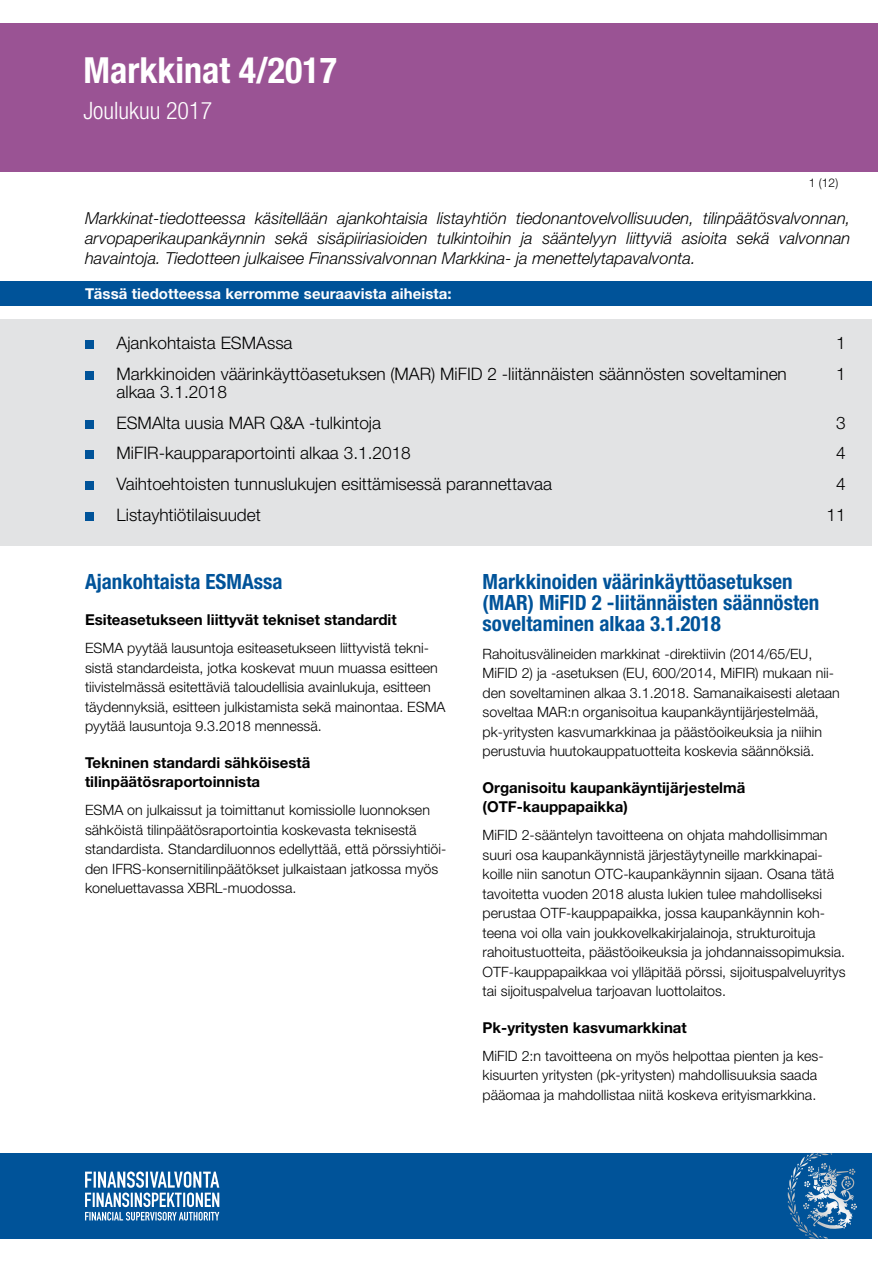
<style>
.page{position:relative;width:893px;height:1263px;background:#fff}
.page>*{position:absolute;margin:0;border:0;box-sizing:border-box;transform-origin:0 0}
.t1{font:700 condensed 36px "Helvetica Neue LT Std";color:#fff}
.t2{font:300 condensed 24px "Helvetica Neue LT Std";color:#fff}
.t3{font:700 condensed 21px/21px "Helvetica Neue LT Std";color:#005399}
.t4{font:300 17.25px/30.8px "Helvetica Neue LT Std";color:#000}
.t5{font:italic 300 16.5px/19.8px "Helvetica Neue LT Std";color:#000;text-align:justify}
.t6{font:700 15px/19.5px "Helvetica Neue LT Std";color:#000}
.t7{font:700 15px "Helvetica Neue LT Std";letter-spacing:.005em;color:#fff}
.t8{font:300 14.25px/19.5px "Helvetica Neue LT Std";color:#000}
.t9{font:300 12px "Helvetica Neue LT Std";color:#000}
</style>
<div class="page">
<div style="left:0;top:23px;width:878px;height:149px;background:#9a5394"></div>
<div style="left:0;top:1153px;width:872px;height:85px;background:#005399"></div>
<svg style="left:800px;top:1153px;width:32px;height:13px"></svg>
<svg style="left:85px;top:1171px;width:134px;height:49px"></svg>
<div style="left:0;top:281px;width:872px;height:25px;background:#005399"></div>
<div style="left:0;top:319px;width:872px;height:227px;background:#e2e3e4"></div>
<div style="left:85px;top:340px;width:9px;height:9px;background:#005399"></div>
<div style="left:85px;top:371px;width:9px;height:9px;background:#005399"></div>
<div style="left:85px;top:420px;width:9px;height:8px;background:#005399"></div>
<div style="left:85px;top:451px;width:9px;height:8px;background:#005399"></div>
<div style="left:85px;top:481px;width:9px;height:9px;background:#005399"></div>
<div style="left:85px;top:512px;width:9px;height:9px;background:#005399"></div>
<h1 class="t1" style="left:84px;top:49px;width:255px">Markkinat 4/2017</h1>
<h2 class="t2" style="left:84px;top:97px;width:130px">Joulukuu 2017</h2>
<p class="t9" style="left:809px;top:176px;width:31px">1 (12)</p>
<p class="t5" style="left:85px;top:208px;width:767px">Markkinat-tiedotteessa käsitellään ajankohtaisia listayhtiön tiedonantovelvollisuuden, tilinpäätösvalvonnan, arvopaperikaupankäynnin sekä sisäpiiriasioiden tulkintoihin ja sääntelyyn liittyviä asioita sekä valvonnan havaintoja. Tiedotteen julkaisee Finanssivalvonnan Markkina- ja menettelytapavalvonta.</p>
<p class="t7" style="left:85px;top:285px;width:368px">Tässä tiedotteessa kerromme seuraavista aiheista:</p>
<p class="t4" style="left:117px;top:327px;width:178px">Ajankohtaista ESMAssa</p>
<p class="t4" style="left:836px;top:327px;width:11px">1</p>
<p class="t4" style="left:117px;top:358px;width:672px">Markkinoiden väärinkäyttöasetuksen (MAR) MiFID 2 -liitännäisten säännösten soveltaminen</p>
<p class="t4" style="left:836px;top:358px;width:11px">1</p>
<p class="t4" style="left:117px;top:376px;width:266px">alkaa 3.1.2018<br>ESMAlta uusia MAR Q&amp;A -tulkintoja</p>
<p class="t4" style="left:836px;top:407px;width:11px">3</p>
<p class="t4" style="left:117px;top:437px;width:296px">MiFIR-kaupparaportointi alkaa 3.1.2018</p>
<p class="t4" style="left:836px;top:437px;width:11px">4</p>
<p class="t4" style="left:117px;top:468px;width:437px">Vaihtoehtoisten tunnuslukujen esittämisessä parannettavaa</p>
<p class="t4" style="left:836px;top:468px;width:11px">4</p>
<p class="t4" style="left:117px;top:499px;width:146px">Listayhtiötilaisuudet</p>
<p class="t4" style="left:826px;top:499px;width:21px">11</p>
<h3 class="t3" style="left:85px;top:570px;width:199px">Ajankohtaista ESMAssa</h3>
<p class="t6" style="left:85px;top:610px;width:313px">Esiteasetukseen liittyvät tekniset standardit</p>
<p class="t8" style="left:85px;top:638px;width:362px">ESMA pyytää lausuntoja esiteasetukseen liittyvistä tekni&shy;sistä standardeista, jotka koskevat muun muassa esitteen tiivistelmässä esitettäviä taloudellisia avainlukuja, esitteen täydennyksiä, esitteen julkistamista sekä mainontaa. ESMA pyytää lausuntoja 9.3.2018 mennessä.</p>
<p class="t6" style="left:85px;top:752px;width:227px">Tekninen standardi sähköisestä tilinpäätösraportoinnista</p>
<p class="t8" style="left:85px;top:800px;width:363px">ESMA on julkaissut ja toimittanut komissiolle luonnoksen sähköistä tilinpäätösraportointia koskevasta teknisestä standardista. Standardiluonnos edellyttää, että pörssiyhtiöi&shy;den IFRS-konsernitilinpäätökset julkaistaan jatkossa myös koneluettavassa XBRL-muodossa.</p>
<h3 class="t3" style="left:483px;top:570px;width:338px">Markkinoiden väärinkäyttöasetuksen (MAR) MiFID 2 -liitännäisten säännösten soveltaminen alkaa 3.1.2018</h3>
<p class="t8" style="left:483px;top:643px;width:359px">Rahoitusvälineiden markkinat -direktiivin (2014/65/EU, MiFID 2) ja -asetuksen (EU, 600/2014, MiFIR) mukaan nii&shy;den soveltaminen alkaa 3.1.2018. Samanaikaisesti aletaan soveltaa MAR:n organisoitua kaupankäyntijärjestelmää, pk-yritysten kasvumarkkinaa ja päästöoikeuksia ja niihin perustuvia huutokauppatuotteita koskevia säännöksiä.</p>
<p class="t6" style="left:483px;top:777px;width:264px">Organisoitu kaupankäyntijärjestelmä (OTF-kauppapaikka)</p>
<p class="t8" style="left:483px;top:825px;width:364px">MiFID 2-sääntelyn tavoitteena on ohjata mahdollisimman suuri osa kaupankäynnistä järjestäytyneille markkinapai&shy;koille niin sanotun OTC-kaupankäynnin sijaan. Osana tätä tavoitetta vuoden 2018 alusta lukien tulee mahdolliseksi perustaa OTF-kauppapaikka, jossa kaupankäynnin koh&shy;teena voi olla vain joukkovelkakirjalainoja, strukturoituja rahoitustuotteita, päästöoikeuksia ja johdannaissopimuksia.<br>OTF-kauppapaikkaa voi ylläpitää pörssi, sijoituspalveluyritys tai sijoituspalvelua tarjoavan luottolaitos.</p>
<p class="t6" style="left:483px;top:1017px;width:206px">Pk-yritysten kasvumarkkinat</p>
<p class="t8" style="left:483px;top:1045px;width:343px">MiFID 2:n tavoitteena on myös helpottaa pienten ja kes&shy;kisuurten yritysten (pk-yritysten) mahdollisuuksia saada pääomaa ja mahdollistaa niitä koskeva erityismarkkina.</p>
</div>
